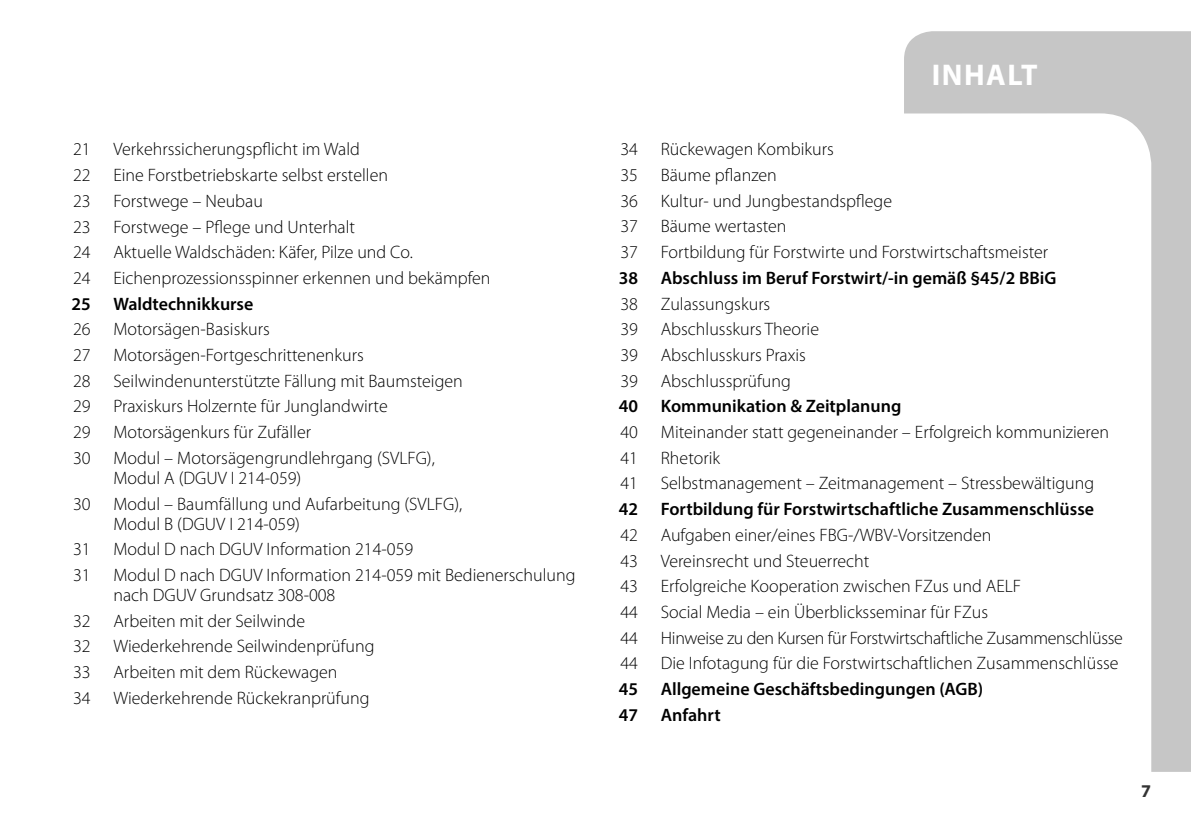
<style>
.page{position:relative;width:1191px;height:840px;background:#fff}
.page>*{position:absolute;margin:0;border:0;box-sizing:border-box;transform-origin:0 0}
.t1{font:700 30px "Myriad Pro";letter-spacing:.05em;color:#fff}
.t2{font:300 18px/20px "Myriad Pro";color:#000}
.t3{font:600 18px "Myriad Pro";color:#000}
.t4{font:300 18px "Myriad Pro";letter-spacing:-.02em;color:#000}
.t5{font:700 18px "Myriad Pro";color:#333}
</style>
<div class="page">
<svg style="left:904px;top:31px;width:287px;height:740px"></svg>
<p class="t2" style="left:73px;top:140px;width:19px">21</p>
<p class="t2" style="left:113px;top:140px;width:248px">Verkehrssicherungspflicht im Wald</p>
<p class="t2" style="left:73px;top:166px;width:19px">22</p>
<p class="t2" style="left:113px;top:166px;width:276px">Eine Forstbetriebskarte selbst erstellen</p>
<p class="t2" style="left:73px;top:191px;width:19px">23</p>
<p class="t2" style="left:113px;top:191px;width:151px">Forstwege – Neubau</p>
<p class="t2" style="left:73px;top:217px;width:19px">23</p>
<p class="t2" style="left:113px;top:217px;width:243px">Forstwege – Pflege und Unterhalt</p>
<p class="t2" style="left:73px;top:243px;width:19px">24</p>
<p class="t2" style="left:113px;top:243px;width:301px">Aktuelle Waldschäden: Käfer, Pilze und Co.</p>
<p class="t2" style="left:73px;top:268px;width:19px">24</p>
<p class="t2" style="left:113px;top:268px;width:379px">Eichenprozessionsspinner erkennen und bekämpfen</p>
<p class="t3" style="left:71px;top:296px;width:21px">25</p>
<p class="t3" style="left:113px;top:296px;width:141px">Waldtechnikkurse</p>
<p class="t2" style="left:73px;top:320px;width:19px">26</p>
<p class="t2" style="left:113px;top:320px;width:158px">Motorsägen-Basiskurs</p>
<p class="t2" style="left:73px;top:345px;width:19px">27</p>
<p class="t2" style="left:113px;top:345px;width:252px">Motorsägen-Fortgeschrittenenkurs</p>
<p class="t2" style="left:73px;top:371px;width:19px">28</p>
<p class="t2" style="left:113px;top:371px;width:351px">Seilwindenunterstützte Fällung mit Baumsteigen</p>
<p class="t2" style="left:73px;top:397px;width:19px">29</p>
<p class="t2" style="left:113px;top:397px;width:276px">Praxiskurs Holzernte für Junglandwirte</p>
<p class="t2" style="left:73px;top:422px;width:19px">29</p>
<p class="t2" style="left:113px;top:422px;width:199px">Motorsägenkurs für Zufäller</p>
<p class="t2" style="left:73px;top:448px;width:19px">30</p>
<p class="t2" style="left:113px;top:448px;width:323px">Modul – Motorsägengrundlehrgang (SVLFG),<br>Modul A (DGUV I 214-059)</p>
<p class="t2" style="left:73px;top:494px;width:19px">30</p>
<p class="t2" style="left:113px;top:494px;width:350px">Modul – Baumfällung und Aufarbeitung (SVLFG),<br>Modul B (DGUV I 214-059)</p>
<p class="t2" style="left:73px;top:539px;width:19px">31</p>
<p class="t2" style="left:113px;top:539px;width:301px">Modul D nach DGUV Information 214-059</p>
<p class="t2" style="left:73px;top:565px;width:19px">31</p>
<p class="t2" style="left:113px;top:565px;width:464px">Modul D nach DGUV Information 214-059 mit Bedienerschulung nach DGUV Grundsatz 308-008</p>
<p class="t2" style="left:73px;top:611px;width:19px">32</p>
<p class="t2" style="left:113px;top:611px;width:193px">Arbeiten mit der Seilwinde</p>
<p class="t2" style="left:73px;top:636px;width:19px">32</p>
<p class="t2" style="left:113px;top:636px;width:263px">Wiederkehrende Seilwindenprüfung</p>
<p class="t2" style="left:73px;top:662px;width:19px">33</p>
<p class="t2" style="left:113px;top:662px;width:226px">Arbeiten mit dem Rückewagen</p>
<p class="t2" style="left:73px;top:688px;width:19px">34</p>
<p class="t2" style="left:113px;top:688px;width:258px">Wiederkehrende Rückekranprüfung</p>
<h1 class="t1" style="left:931px;top:60px;width:107px">INHALT</h1>
<p class="t2" style="left:620px;top:140px;width:19px">34</p>
<p class="t2" style="left:660px;top:140px;width:175px">Rückewagen Kombikurs</p>
<p class="t2" style="left:620px;top:166px;width:19px">35</p>
<p class="t2" style="left:660px;top:166px;width:118px">Bäume pflanzen</p>
<p class="t2" style="left:620px;top:191px;width:19px">36</p>
<p class="t2" style="left:660px;top:191px;width:233px">Kultur- und Jungbestandspflege</p>
<p class="t2" style="left:620px;top:217px;width:19px">37</p>
<p class="t2" style="left:660px;top:217px;width:127px">Bäume wertasten</p>
<p class="t2" style="left:620px;top:243px;width:19px">37</p>
<p class="t2" style="left:660px;top:243px;width:389px">Fortbildung für Forstwirte und Forstwirtschaftsmeister</p>
<p class="t3" style="left:619px;top:271px;width:21px">38</p>
<p class="t3" style="left:660px;top:271px;width:397px">Abschluss im Beruf Forstwirt/-in gemäß §45/2 BBiG</p>
<p class="t2" style="left:620px;top:294px;width:19px">38</p>
<p class="t2" style="left:660px;top:294px;width:111px">Zulassungskurs</p>
<p class="t2" style="left:620px;top:320px;width:19px">39</p>
<p class="t2" style="left:660px;top:320px;width:160px">Abschlusskurs Theorie</p>
<p class="t2" style="left:620px;top:345px;width:19px">39</p>
<p class="t2" style="left:660px;top:345px;width:147px">Abschlusskurs Praxis</p>
<p class="t2" style="left:620px;top:371px;width:19px">39</p>
<p class="t2" style="left:660px;top:371px;width:132px">Abschlussprüfung</p>
<p class="t3" style="left:619px;top:399px;width:21px">40</p>
<p class="t3" style="left:660px;top:399px;width:242px">Kommunikation &amp; Zeitplanung</p>
<p class="t2" style="left:620px;top:422px;width:19px">40</p>
<p class="t2" style="left:660px;top:422px;width:450px">Miteinander statt gegeneinander – Erfolgreich kommunizieren</p>
<p class="t2" style="left:620px;top:448px;width:19px">41</p>
<p class="t2" style="left:660px;top:448px;width:61px">Rhetorik</p>
<p class="t2" style="left:620px;top:474px;width:19px">41</p>
<p class="t2" style="left:660px;top:474px;width:435px">Selbstmanagement – Zeitmanagement – Stressbewältigung</p>
<p class="t3" style="left:619px;top:502px;width:21px">42</p>
<p class="t3" style="left:660px;top:502px;width:435px">Fortbildung für Forstwirtschaftliche Zusammenschlüsse</p>
<p class="t2" style="left:620px;top:525px;width:19px">42</p>
<p class="t2" style="left:660px;top:525px;width:332px">Aufgaben einer/eines FBG-/WBV-Vorsitzenden</p>
<p class="t2" style="left:620px;top:551px;width:19px">43</p>
<p class="t2" style="left:660px;top:551px;width:210px">Vereinsrecht und Steuerrecht</p>
<p class="t2" style="left:620px;top:576px;width:19px">43</p>
<p class="t2" style="left:660px;top:576px;width:362px">Erfolgreiche Kooperation zwischen FZus und AELF</p>
<p class="t2" style="left:620px;top:602px;width:19px">44</p>
<p class="t2" style="left:660px;top:602px;width:329px">Social Media – ein Überblicksseminar für FZus</p>
<p class="t2" style="left:620px;top:628px;width:19px">44</p>
<p class="t4" style="left:660px;top:628px;width:464px">Hinweise zu den Kursen für Forstwirtschaftliche Zusammenschlüsse</p>
<p class="t2" style="left:620px;top:653px;width:19px">44</p>
<p class="t2" style="left:660px;top:653px;width:459px">Die Infotagung für die Forstwirt schaftlichen Zusammenschlüsse</p>
<p class="t3" style="left:619px;top:681px;width:21px">45</p>
<p class="t3" style="left:660px;top:681px;width:324px">Allgemeine Geschäftsbedingungen (AGB)</p>
<p class="t3" style="left:619px;top:707px;width:21px">47</p>
<p class="t3" style="left:660px;top:707px;width:61px">Anfahrt</p>
<p class="t5" style="left:1141px;top:781px;width:11px">7</p>
</div>
